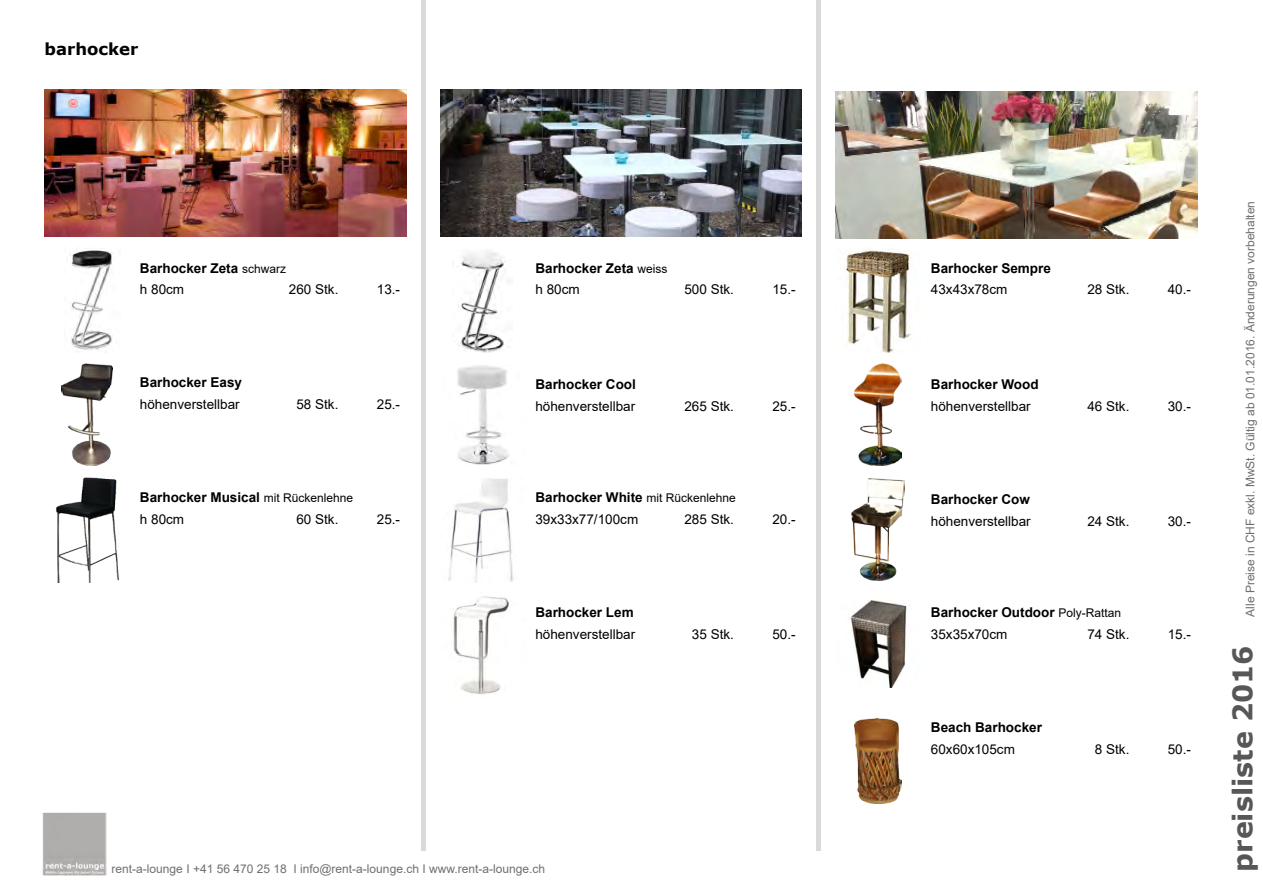
<style>
.page{position:relative;width:1263px;height:893px;background:#fff}
.page>*{position:absolute;margin:0;border:0;box-sizing:border-box;transform-origin:0 0}
.t1{font:700 27px "Verdana";color:#575756}
.t2{font:700 16.5px "Verdana";color:#000}
.t3{font:13.5px "Arial";color:#000}
.t4{font:700 13.5px "Arial";color:#000}
.t5{font:12px "Arial";color:#706f6f}
.s1{font-weight:400;font-size:12px}
</style>
<div class="page">
<hr style="left:421px;top:0;width:4px;height:850px;background:#dadada">
<div style="left:816px;top:0;width:5px;height:850px;background:#dadada"></div>
<img style="left:850px;top:601px;width:57px;height:87px">
<img style="left:855px;top:719px;width:46px;height:85px">
<img style="left:61px;top:364px;width:52px;height:101px">
<img style="left:56px;top:477px;width:64px;height:106px">
<img style="left:855px;top:364px;width:46px;height:102px">
<img style="left:852px;top:478px;width:52px;height:102px">
<img style="left:70px;top:248px;width:43px;height:102px">
<img style="left:836px;top:91px;width:361px;height:147px">
<img style="left:440px;top:89px;width:361px;height:147px">
<img style="left:45px;top:89px;width:361px;height:147px">
<img style="left:457px;top:366px;width:52px;height:98px">
<img style="left:45px;top:814px;width:59px;height:60px">
<div style="left:43px;top:812px;width:63px;height:64px;border:1px solid #fff"></div>
<img style="left:458px;top:251px;width:52px;height:102px">
<img style="left:453px;top:596px;width:56px;height:99px">
<img style="left:448px;top:478px;width:66px;height:105px">
<img style="left:845px;top:249px;width:66px;height:104px">
<p class="t2" style="left:45px;top:37px;width:95px">barhocker</p>
<p class="t4" style="left:140px;top:258px;width:148px">Barhocker Zeta <span class="s1">schwarz</span></p>
<p class="t3" style="left:140px;top:280px;width:46px">h 80cm</p>
<p class="t3" style="left:289px;top:280px;width:51px">260 Stk.</p>
<p class="t3" style="left:377px;top:280px;width:25px">13.-</p>
<p class="t4" style="left:140px;top:373px;width:104px">Barhocker Easy</p>
<p class="t3" style="left:140px;top:395px;width:101px">höhenverstellbar</p>
<p class="t3" style="left:296px;top:395px;width:44px">58 Stk.</p>
<p class="t3" style="left:377px;top:395px;width:25px">25.-</p>
<p class="t4" style="left:140px;top:488px;width:215px">Barhocker Musical <span class="s1">mit Rückenlehne</span></p>
<p class="t3" style="left:140px;top:510px;width:46px">h 80cm</p>
<p class="t3" style="left:296px;top:510px;width:44px">60 Stk.</p>
<p class="t3" style="left:377px;top:510px;width:25px">25.-</p>
<p class="t4" style="left:535px;top:258px;width:134px">Barhocker Zeta <span class="s1">weiss</span></p>
<p class="t3" style="left:535px;top:280px;width:46px">h 80cm</p>
<p class="t3" style="left:684px;top:280px;width:51px">500 Stk.</p>
<p class="t3" style="left:772px;top:280px;width:25px">15.-</p>
<p class="t4" style="left:535px;top:375px;width:102px">Barhocker Cool</p>
<p class="t3" style="left:535px;top:397px;width:101px">höhenverstellbar</p>
<p class="t3" style="left:684px;top:397px;width:51px">265 Stk.</p>
<p class="t3" style="left:772px;top:397px;width:25px">25.-</p>
<p class="t4" style="left:535px;top:488px;width:202px">Barhocker White <span class="s1">mit Rückenlehne</span></p>
<p class="t3" style="left:535px;top:510px;width:104px">39x33x77/100cm</p>
<p class="t3" style="left:684px;top:510px;width:51px">285 Stk.</p>
<p class="t3" style="left:772px;top:510px;width:25px">20.-</p>
<p class="t4" style="left:535px;top:603px;width:100px">Barhocker Lem</p>
<p class="t3" style="left:535px;top:625px;width:101px">höhenverstellbar</p>
<p class="t3" style="left:692px;top:625px;width:44px">35 Stk.</p>
<p class="t3" style="left:772px;top:625px;width:25px">50.-</p>
<p class="t4" style="left:931px;top:258px;width:122px">Barhocker Sempre</p>
<p class="t3" style="left:931px;top:280px;width:78px">43x43x78cm</p>
<p class="t3" style="left:1087px;top:280px;width:44px">28 Stk.</p>
<p class="t3" style="left:1168px;top:280px;width:25px">40.-</p>
<p class="t4" style="left:931px;top:375px;width:109px">Barhocker Wood</p>
<p class="t3" style="left:931px;top:397px;width:101px">höhenverstellbar</p>
<p class="t3" style="left:1087px;top:397px;width:44px">46 Stk.</p>
<p class="t3" style="left:1168px;top:397px;width:25px">30.-</p>
<p class="t4" style="left:931px;top:490px;width:101px">Barhocker Cow</p>
<p class="t3" style="left:931px;top:512px;width:101px">höhenverstellbar</p>
<p class="t3" style="left:1087px;top:512px;width:44px">24 Stk.</p>
<p class="t3" style="left:1168px;top:512px;width:25px">30.-</p>
<p class="t4" style="left:931px;top:603px;width:192px">Barhocker Outdoor <span class="s1">Poly-Rattan</span></p>
<p class="t3" style="left:931px;top:625px;width:78px">35x35x70cm</p>
<p class="t3" style="left:1087px;top:625px;width:44px">74 Stk.</p>
<p class="t3" style="left:1168px;top:625px;width:25px">15.-</p>
<p class="t5" style="left:1242px;top:617px;width:417px;rotate:-90deg">Alle Preise in CHF exkl. MwSt. Gültig ab 01.01.2016. Änderungen vorbehalten</p>
<p class="t5" style="left:112px;top:860px;width:435px">rent-a-lounge I +41 56 470 25 18 I info@rent-a-lounge.ch I www.rent-a-lounge.ch</p>
<p class="t4" style="left:931px;top:717px;width:113px">Beach Barhocker</p>
<p class="t3" style="left:931px;top:740px;width:86px">60x60x105cm</p>
<p class="t3" style="left:1095px;top:740px;width:36px">8 Stk.</p>
<p class="t3" style="left:1168px;top:740px;width:25px">50.-</p>
<p class="t1" style="left:1224px;top:872px;width:228px;rotate:-90deg">preisliste 2016</p>
</div>
